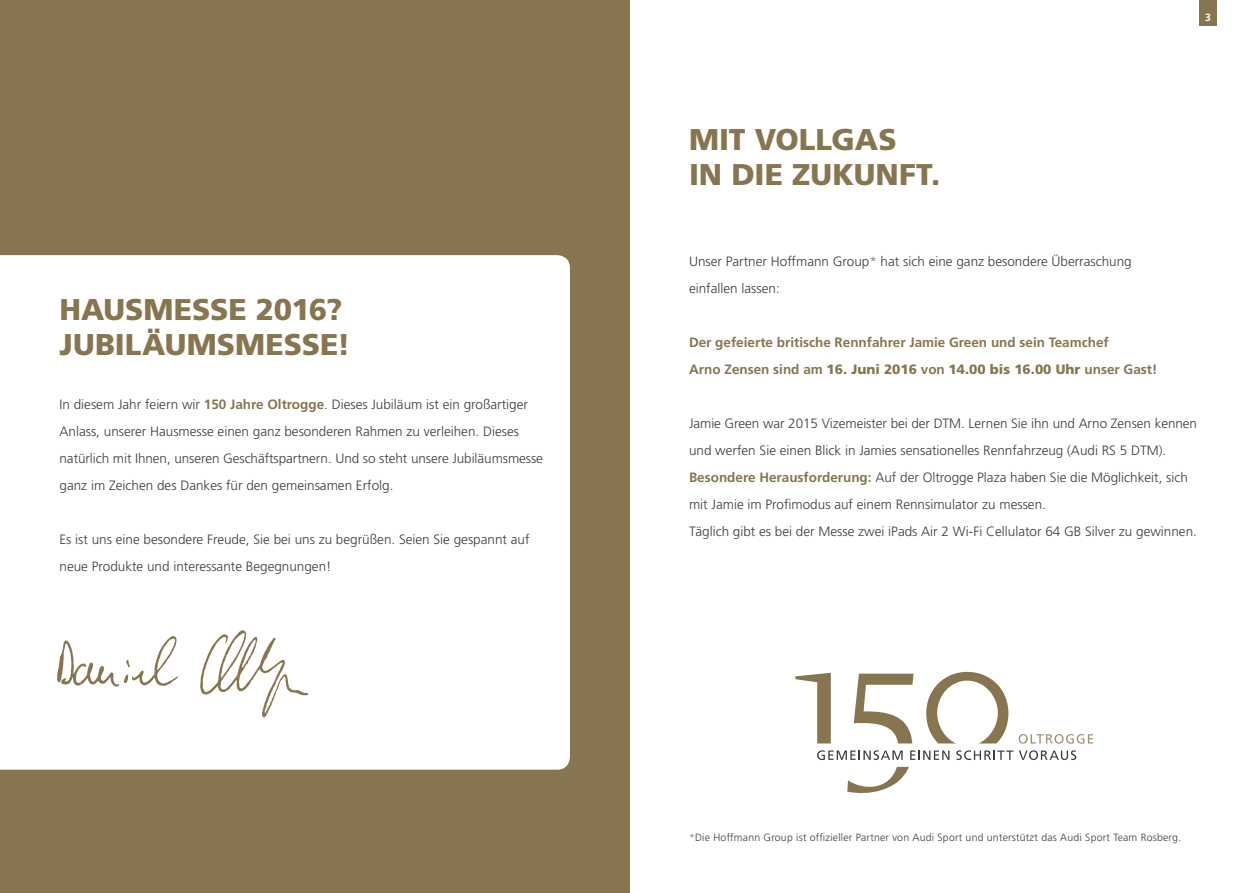
<style>
.page{position:relative;width:1259px;height:893px;background:#fff}
.page>*{position:absolute;margin:0;border:0;box-sizing:border-box;transform-origin:0 0}
.t1{font:900 30px/34.5px "Frutiger LT Std";color:#86754f}
.t2{font:300 13.5px/27px "Frutiger LT Std";color:#3e3b3f}
.t3{font:700 13.5px/27px "Frutiger LT Std";color:#86754f}
.t4{font:300 10.5px "Frutiger LT Std";letter-spacing:.02em;color:#3e3b3f}
.t5{font:700 10.5px "Frutiger LT Std";color:#fff}
.s1{font-weight:700;color:#86754f}
.s2{color:#86754f}
.s3{font-weight:900}
</style>
<div class="page">
<div style="left:1199px;top:0;width:17px;height:26px;background:#86754f"></div>
<div style="left:0;top:0;width:629px;height:893px;background:#86754f"></div>
<div style="left:0;top:255px;width:570px;height:515px;background:#fff"></div>
<svg style="left:1018px;top:734px;width:75px;height:10px"></svg>
<svg style="left:817px;top:750px;width:85px;height:10px"></svg>
<svg style="left:910px;top:750px;width:39px;height:10px"></svg>
<svg style="left:956px;top:750px;width:120px;height:10px"></svg>
<svg style="left:795px;top:673px;width:36px;height:70px"></svg>
<svg style="left:847px;top:767px;width:62px;height:26px"></svg>
<svg style="left:853px;top:674px;width:60px;height:69px"></svg>
<svg style="left:926px;top:672px;width:82px;height:71px"></svg>
<img style="left:37px;top:612px;width:283px;height:113px">
<h1 class="t1" style="left:60px;top:292px;width:292px">HAUSMESSE 2016?<br>JUBILÄUMSMESSE!</h1>
<p class="t2" style="left:60px;top:391px;width:485px">In diesem Jahr feiern wir <span class="s1">150 Jahre Oltrogge</span>. Dieses Jubiläum ist ein großartiger Anlass, unserer Hausmesse einen ganz besonderen Rahmen zu verleihen. Dieses natürlich mit Ihnen, unseren Geschäftspartnern. Und so steht unsere Jubiläumsmesse ganz im Zeichen des Dankes für den gemeinsamen Erfolg.</p>
<p class="t2" style="left:60px;top:526px;width:471px">Es ist uns eine besondere Freude, Sie bei uns zu begrüßen. Seien Sie gespannt auf neue Produkte und interessante Begegnungen!</p>
<p class="t5" style="left:1205px;top:11px;width:7px">3</p>
<h1 class="t1" style="left:689px;top:122px;width:253px">MIT VOLLGAS<br>IN DIE ZUKUNFT.</h1>
<p class="t2" style="left:689px;top:248px;width:444px">Unser Partner Hoffmann Group<span class="s2">*</span> hat sich eine ganz besondere Überraschung einfallen lassen:</p>
<p class="t3" style="left:689px;top:328px;width:470px">Der gefeierte britische Rennfahrer Jamie Green und sein Teamchef<br>Arno Zensen sind am <span class="s3">16. JUNI 2016</span> von <span class="s3">14.00 BIS 16.00 UHR</span> unser Gast!</p>
<p class="t2" style="left:689px;top:410px;width:509px">Jamie Green war 2015 Vizemeister bei der DTM. Lernen Sie ihn und Arno Zensen kennen und werfen Sie einen Blick in Jamies sensationelles Rennfahrzeug (Audi RS 5 DTM).<br><span class="s1">Besondere Herausforderung:</span> Auf der Oltrogge Plaza haben Sie die Möglichkeit, sich mit Jamie im Profimodus auf einem Rennsimulator zu messen.<br>Täglich gibt es bei der Messe zwei iPads Air 2 Wi-Fi Cellulator 64 GB Silver zu gewinnen.</p>
<p class="t4" style="left:689px;top:831px;width:494px"><span class="s2">*</span>Die Hoffmann Group ist offizieller Partner von Audi Sport und unterstützt das Audi Sport Team Rosberg.</p>
</div>
